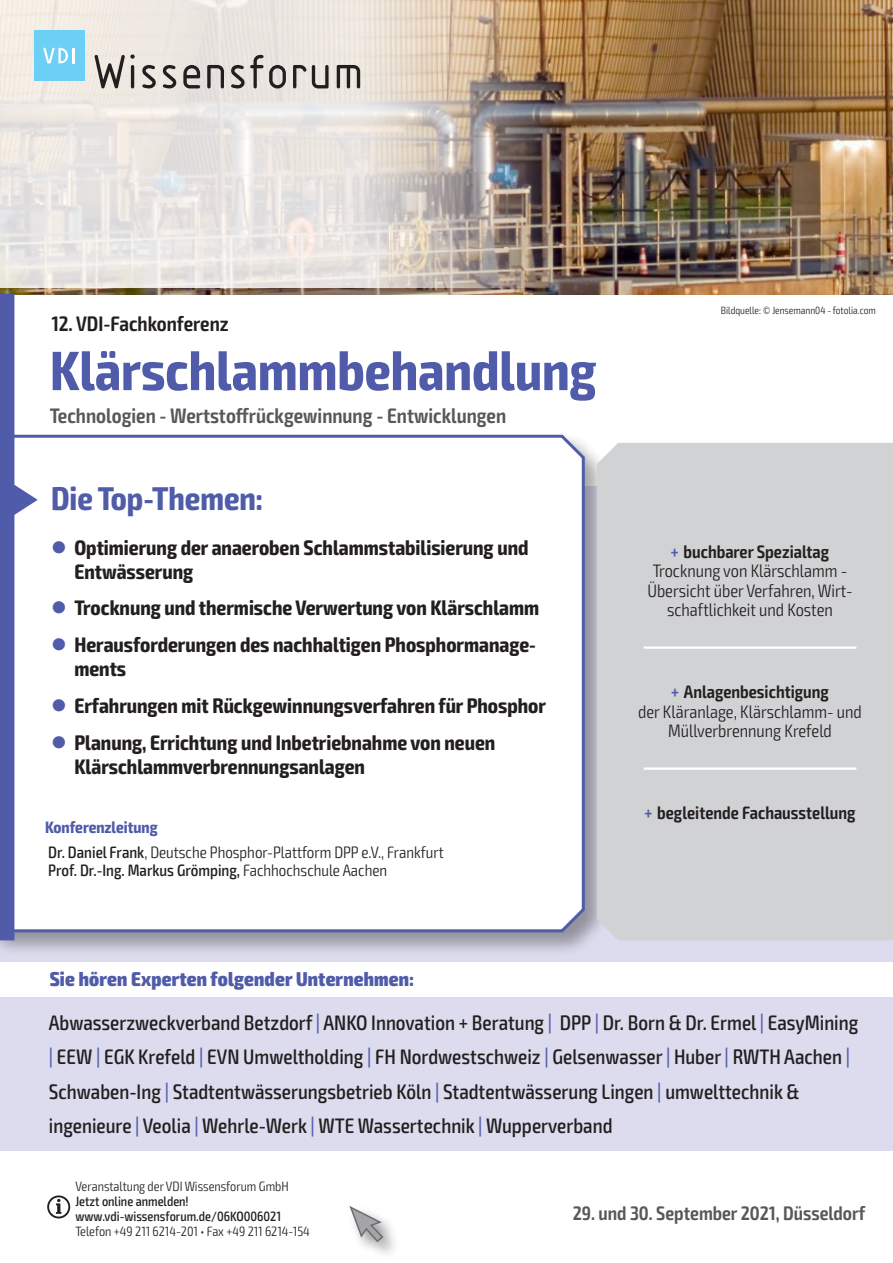
<style>
.page{position:relative;width:893px;height:1263px;background:#fff}
.page>*{position:absolute;margin:0;border:0;box-sizing:border-box;transform-origin:0 0}
.t1{font:700 condensed 55.5px "Exo 2";color:#505ca9}
.t2{font:700 condensed 33px "Exo 2";color:#505ca9}
.t3{font:500 condensed 21px/34.5px "Exo 2";color:#231f20}
.t4{font:700 condensed 21px/24px "Exo 2";color:#231f20}
.t5{font:600 condensed 21px "Exo 2";color:#57585a}
.t6{font:600 condensed 21px "Exo 2";color:#231f20}
.t7{font:800 condensed 20.1px "Exo 2";letter-spacing:.01em;color:#505ca9}
.t8{font:600 condensed 19.5px "Exo 2";color:#57585a}
.t9{font:300 condensed 18px/19.5px "Exo 2";color:#231f20;text-align:center}
.t10{font:600 condensed 18px "Exo 2";color:#231f20}
.t11{font:300 condensed 16.5px/25.2px "Exo 2";color:#231f20}
.t12{font:500 condensed 16.5px "Exo 2";color:#231f20}
.t13{font:300 condensed 13.5px "Exo 2";color:#231f20}
.t14{font:500 condensed 13.5px/15px "Exo 2";color:#231f20}
.t15{font:300 condensed 10.5px "Exo 2";color:#231f20}
.s1{color:#505ca9}
.s2{font-weight:700;color:#505ca9}
.s3{font-weight:500}
.s4{font-weight:300}
.s5{font-weight:600;color:#505ca9}
.s6{font-weight:600}
</style>
<div class="page">
<div style="left:0;top:997px;width:893px;height:154px;background:#dcdcee"></div>
<div style="left:0;top:486px;width:893px;height:476px;background:#dcdcee"></div>
<div style="left:0;top:431px;width:609px;height:526px;background:#231f20;opacity:.4"></div>
<div style="left:38px;top:433px;width:548px;height:501px;background:#fff"></div>
<img style="left:0;top:0;width:893px;height:294px">
<svg style="left:0;top:0;width:559px;height:288px;background:#d9d0c9"></svg>
<svg style="left:94px;top:54px;width:41px;height:34px"></svg>
<svg style="left:142px;top:65px;width:14px;height:24px"></svg>
<svg style="left:163px;top:65px;width:13px;height:24px"></svg>
<svg style="left:183px;top:65px;width:17px;height:23px"></svg>
<svg style="left:207px;top:65px;width:17px;height:23px"></svg>
<svg style="left:231px;top:55px;width:55px;height:34px;background:#b5b0ac"></svg>
<svg style="left:293px;top:65px;width:36px;height:23px"></svg>
<svg style="left:337px;top:65px;width:23px;height:23px"></svg>
<div style="left:34px;top:30px;width:50px;height:51px;background:#6bcff6"></div>
<svg style="left:43px;top:48px;width:31px;height:15px"></svg>
<svg style="left:0;top:294px;width:38px;height:646px"></svg>
<div style="left:597px;top:443px;width:296px;height:497px;background:#d1d2d4"></div>
<hr style="left:644px;top:646px;width:212px;height:3px;background:#fff">
<hr style="left:644px;top:767px;width:212px;height:3px;background:#fff">
<svg style="left:47px;top:1195px;width:23px;height:23px"></svg>
<div style="left:347px;top:1203px;width:54px;height:57px;background:#231f20;opacity:.5"></div>
<svg style="left:349px;top:1205px;width:36px;height:38px"></svg>
<p class="t6" style="left:51px;top:311px;width:179px">12. VDI-Fachkonferenz</p>
<h1 class="t1" style="left:50px;top:337px;width:548px">Klärschlammbehandlung</h1>
<p class="t5" style="left:50px;top:403px;width:458px">Technologien - Wertstoffrückgewinnung - Entwicklungen</p>
<h2 class="t2" style="left:51px;top:478px;width:214px">Die Top-Themen:</h2>
<p class="t4" style="left:74px;top:536px;width:456px;text-indent:-23px"><span class="s1">●</span> Optimierung der anaeroben Schlammstabilisierung und<br>Entwässerung</p>
<p class="t4" style="left:51px;top:597px;width:490px"><span class="s1">●</span> Trocknung und thermische Verwertung von Klärschlamm</p>
<p class="t4" style="left:74px;top:633px;width:463px;text-indent:-23px"><span class="s1">●</span> Herausforderungen des nachhaltigen Phosphormanage&shy;ments</p>
<p class="t4" style="left:51px;top:694px;width:496px"><span class="s1">●</span> Erfahrungen mit Rückgewinnungsverfahren für Phosphor</p>
<p class="t4" style="left:74px;top:731px;width:422px;text-indent:-23px"><span class="s1">●</span> Planung, Errichtung und Inbetriebnahme von neuen<br>Klärschlammverbrennungsanlagen</p>
<p class="t11" style="left:45px;top:814px;width:400px"><span class="s2">Konferenzleitung<br></span><span class="s3">Dr. Daniel Frank</span>, Deutsche Phosphor-Plattform DPP e.V., Frankfurt</p>
<p class="t12" style="left:48px;top:861px;width:340px">Prof. Dr.-Ing. Markus Grömping, <span class="s4">Fachhochschule Aachen</span></p>
<p class="t15" style="left:721px;top:304px;width:157px">Bildquelle: © Jensemann04 - fotolia.com</p>
<p class="t9" style="left:647px;top:542px;width:207px"><span class="s5">+</span> <span class="s6">buchbarer Spezialtag<br></span>Trocknung von Klärschlamm -<br>Übersicht über Verfahren, Wirt&shy;schaftlichkeit und Kosten</p>
<p class="t9" style="left:638px;top:683px;width:225px"><span class="s5">+</span> <span class="s6">Anlagenbesichtigung<br></span>der Kläranlage, Klärschlamm- und<br>Müllverbrennung Krefeld</p>
<p class="t10" style="left:644px;top:802px;width:213px"><span class="s1">+</span> begleitende Fachausstellung</p>
<p class="t7" style="left:50px;top:967px;width:366px">Sie hören Experten folgender Unternehmen:</p>
<p class="t3" style="left:49px;top:1006px;width:811px">Abwasserzweckverband Betzdorf <span class="s1">|</span> ANKO Innovation + Beratung <span class="s1">|</span> DPP <span class="s1">|</span> Dr. Born &amp; Dr. Ermel <span class="s1">|</span> EasyMining <span class="s1">|</span> EEW <span class="s1">|</span> EGK Krefeld <span class="s1">|</span> EVN Umweltholding <span class="s1">|</span> FH Nordwestschweiz <span class="s1">|</span> Gelsenwasser <span class="s1">|</span> Huber <span class="s1">|</span> RWTH Aachen <span class="s1">| </span>Schwaben-Ing <span class="s1">|</span> Stadtentwässerungsbetrieb Köln <span class="s1">|</span> Stadtentwässerung Lingen <span class="s1">|</span> umwelttechnik &amp; ingenieure <span class="s1">|</span> Veolia <span class="s1">|</span> Wehrle-Werk <span class="s1">|</span> WTE Wassertechnik <span class="s1">|</span> Wupperverband</p>
<p class="t13" style="left:75px;top:1178px;width:215px">Veranstaltung der VDI Wissensforum GmbH</p>
<p class="t14" style="left:75px;top:1194px;width:207px">Jetzt online anmelden! www.vdi-wissensforum.de/06KO006021</p>
<p class="t13" style="left:75px;top:1223px;width:236px">Telefon +49 211 6214-201 • Fax +49 211 6214-154</p>
<p class="t8" style="left:573px;top:1202px;width:294px">29. und 30. September 2021, Düsseldorf</p>
</div>
